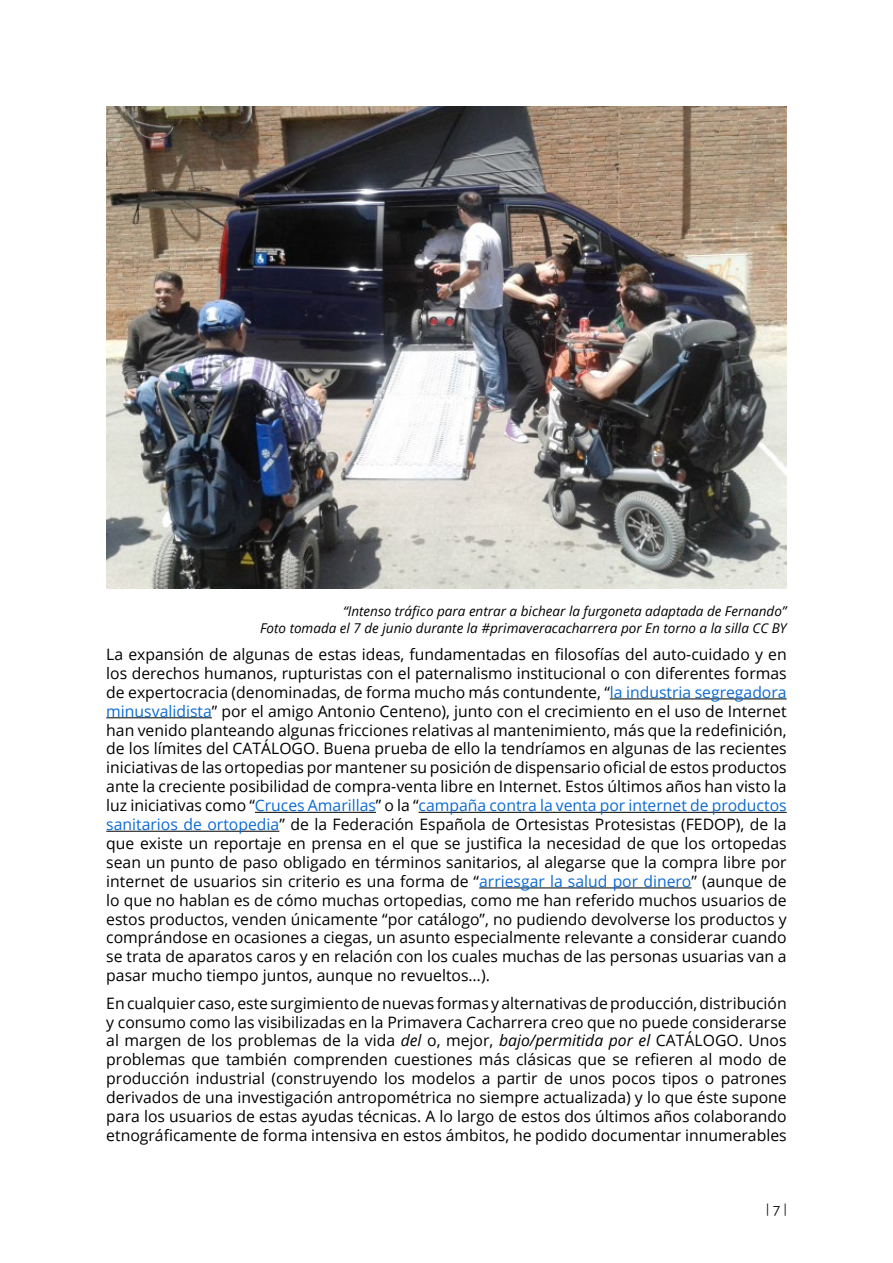
<style>
.page{position:relative;width:893px;height:1263px;background:#fff}
.page>*{position:absolute;margin:0;border:0;box-sizing:border-box;transform-origin:0 0}
.Text_Body{font:15.75px/18.9px "Open Sans";color:#000;text-align:justify}
.t1{font:italic 13.5px/16.2px "Open Sans";color:#000;text-align:right}
.t2{font:13.5px "Raleway";color:#000}
.s1{color:#0c6ad3}
.s2{font-style:italic}
</style>
<div class="page">
<hr style="left:610px;top:698px;width:177px;height:1px;background:#000">
<hr style="left:106px;top:717px;width:106px;height:1px;background:#000">
<hr style="left:255px;top:812px;width:121px;height:1px;background:#000">
<hr style="left:419px;top:812px;width:368px;height:1px;background:#000">
<hr style="left:106px;top:831px;width:173px;height:1px;background:#000">
<hr style="left:479px;top:887px;width:212px;height:1px;background:#000">
<img style="left:106px;top:106px;width:680px;height:483px">
<p class="t1" style="left:260px;top:603px;width:528px">“Intenso tráfico para entrar a bichear la furgoneta adaptada de Fernando”<br>Foto tomada el 7 de junio durante la #primaveracacharrera por En torno a la silla CC BY</p>
<p class="Text_Body" style="left:106px;top:644px;width:682px">La expansión de algunas de estas ideas, fundamentadas en filosofías del auto-cuidado y en los derechos humanos, rupturistas con el paternalismo institucional o con diferentes formas de expertocracia (denominadas, de forma mucho más contundente, “<span class="s1">la industria segregadora minusvalidista</span>” por el amigo Antonio Centeno), junto con el crecimiento en el uso de Internet han venido planteando algunas fricciones relativas al mantenimiento, más que la redefinición, de los límites del CATÁLOGO. Buena prueba de ello la tendríamos en algunas de las recientes iniciativas de las ortopedias por mantener su posición de dispensario oficial de estos productos ante la creciente posibilidad de compra-venta libre en Internet. Estos últimos años han visto la luz iniciativas como “<span class="s1">Cruces Amarillas</span>” o la “<span class="s1">campaña contra la venta por internet de productos sanitarios de ortopedia</span>” de la Federación Española de Ortesistas Protesistas (FEDOP), de la que existe un reportaje en prensa en el que se justifica la necesidad de que los ortopedas sean un punto de paso obligado en términos sanitarios, al alegarse que la compra libre por internet de usuarios sin criterio es una forma de “<span class="s1">arriesgar la salud por dinero</span>” (aunque de lo que no hablan es de cómo muchas ortopedias, como me han referido muchos usuarios de estos productos, venden únicamente “por catálogo”, no pudiendo devolverse los productos y comprándose en ocasiones a ciegas, un asunto especialmente relevante a considerar cuando se trata de aparatos caros y en relación con los cuales muchas de las personas usuarias van a pasar mucho tiempo juntos, aunque no revueltos…).</p>
<p class="Text_Body" style="left:106px;top:993px;width:682px">En cualquier caso, este surgimiento de nuevas formas y alternativas de producción, distribución y consumo como las visibilizadas en la Primavera Cacharrera creo que no puede considerarse al margen de los problemas de la vida <span class="s2">del</span> o, mejor, <span class="s2">bajo/permitida por el</span> CATÁLOGO. Unos problemas que también comprenden cuestiones más clásicas que se refieren al modo de producción industrial (construyendo los modelos a partir de unos pocos tipos o patrones derivados de una investigación antropométrica no siempre actualizada) y lo que éste supone para los usuarios de estas ayudas técnicas. A lo largo de estos dos últimos años colaborando etnográficamente de forma intensiva en estos ámbitos, he podido documentar innumerables</p>
<p class="t2" style="left:766px;top:1201px;width:22px">| 7 |</p>
</div>
